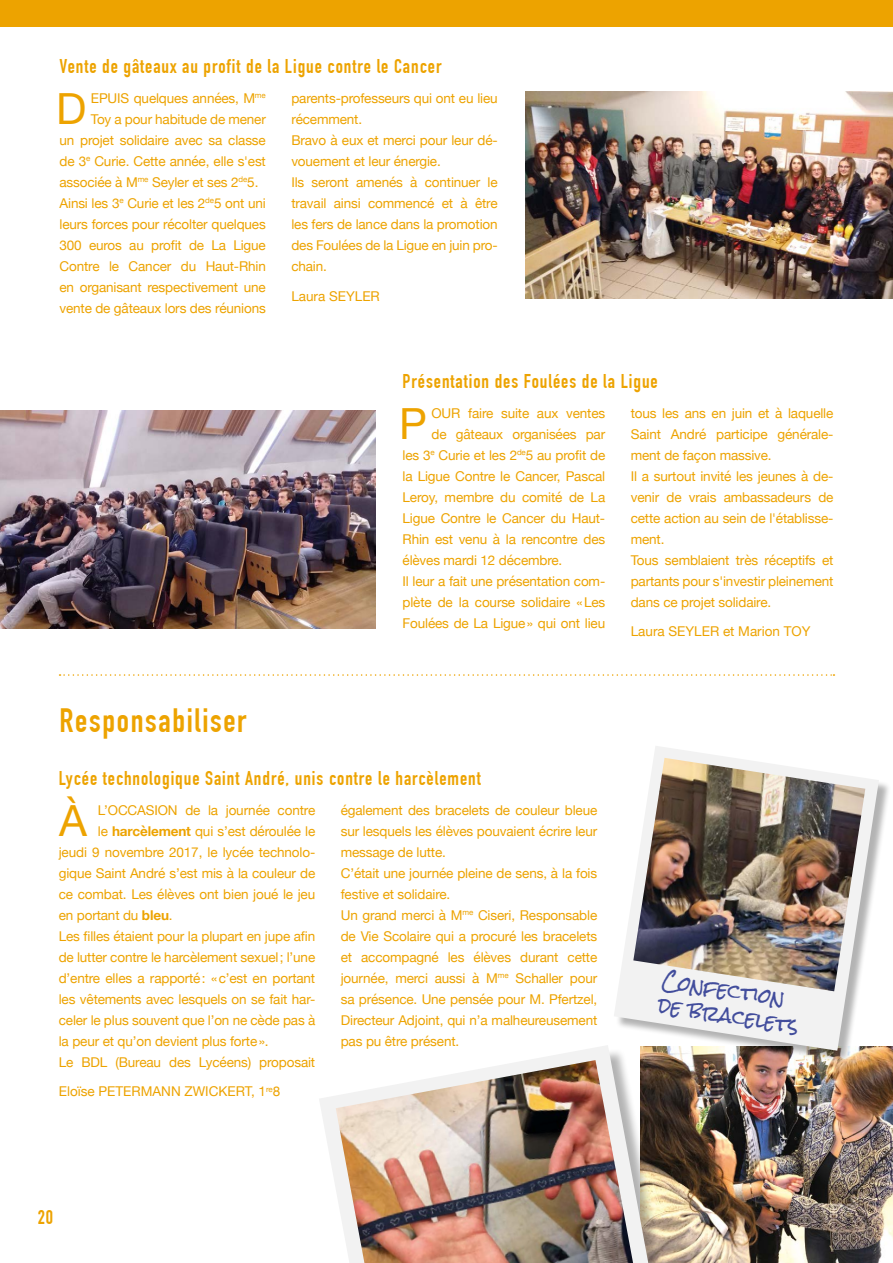
<style>
.page{position:relative;width:893px;height:1263px;background:#fff}
.page>*{position:absolute;margin:0;border:0;box-sizing:border-box;transform-origin:0 0}
.t1{font:42.9px "Helvetica Neue";color:#eda300}
.t2{font:700 33px "DIN Condensed";letter-spacing:.05em;color:#eda300}
.t3{font:20.85px/24.9px "Rock Salt";color:#424d9c;scale:.87 1}
.t4{font:700 19.5px "DIN Condensed";letter-spacing:.05em;color:#eda300}
.t5{font:13.5px/21px "Helvetica Neue";letter-spacing:-.01em;color:#eda300}
.s1{font-weight:700}
</style>
<div class="page">
<div style="left:0;top:0;width:893px;height:27px;background:#eda300"></div>
<svg style="left:60px;top:674px;width:774px;height:2px"></svg>
<img style="left:525px;top:91px;width:368px;height:207px">
<img style="left:0;top:410px;width:375px;height:218px">
<img style="left:689px;top:1046px;width:204px;height:217px">
<div style="left:321px;top:1047px;width:368px;height:216px;background:#000;opacity:.3"></div>
<svg style="left:319px;top:1045px;width:329px;height:218px"></svg>
<div style="left:616px;top:748px;width:275px;height:315px;background:#000;opacity:.3"></div>
<svg style="left:614px;top:746px;width:265px;height:305px;fill:#f2f2f2"></svg>
<img style="left:336px;top:1060px;width:297px;height:203px">
<img style="left:633px;top:758px;width:232px;height:233px">
<h3 class="t4" style="left:60px;top:55px;width:383px">Vente de gâteaux au profit de la Ligue contre le Cancer</h3>
<h1 class="t1" style="left:56px;top:78px;width:32px">D</h1>
<p class="t5" style="left:91px;top:88px;width:176px">EPUIS quelques années, M<sup>me</sup></p>
<p class="t5" style="left:291px;top:88px;width:208px">parents-professeurs qui ont eu lieu récemment.<br>Bravo à eux et merci pour leur dé&shy;vouement et leur énergie.<br>Ils seront amenés à continuer le travail ainsi commencé et à être les fers de lance dans la promotion des Foulées de la Ligue en juin pro&shy;chain.</p>
<p class="t5" style="left:291px;top:286px;width:90px">Laura SEYLER</p>
<p class="t5" style="left:91px;top:109px;width:176px">Toy a pour habitude de mener</p>
<p class="t5" style="left:60px;top:130px;width:208px">un projet solidaire avec sa classe</p>
<p class="t5" style="left:60px;top:151px;width:208px">de 3<sup>e</sup> Curie. Cette année, elle s'est</p>
<p class="t5" style="left:60px;top:172px;width:200px">associée à M<sup>me</sup> Seyler et ses 2<sup>de</sup>5.</p>
<p class="t5" style="left:60px;top:193px;width:208px">Ainsi les 3<sup>e</sup> Curie et les 2<sup>de</sup>5 ont uni</p>
<p class="t5" style="left:60px;top:214px;width:208px">leurs forces pour récolter quelques</p>
<p class="t5" style="left:60px;top:235px;width:208px">300 euros au profit de La Ligue</p>
<p class="t5" style="left:60px;top:256px;width:208px">Contre le Cancer du Haut-Rhin</p>
<p class="t5" style="left:60px;top:277px;width:208px">en organisant respectivement une</p>
<p class="t5" style="left:60px;top:298px;width:208px">vente de gâteaux lors des réunions</p>
<h2 class="t2" style="left:60px;top:701px;width:188px">Responsabiliser</h2>
<h3 class="t4" style="left:403px;top:370px;width:257px">Présentation des Foulées de la Ligue</h3>
<h1 class="t1" style="left:399px;top:392px;width:29px">P</h1>
<p class="t5" style="left:431px;top:403px;width:175px">OUR faire suite aux ventes</p>
<p class="t5" style="left:631px;top:403px;width:204px">tous les ans en juin et à laquelle<br>Saint André participe générale&shy;ment de façon massive.<br>Il a surtout invité les jeunes à de&shy;venir de vrais ambassadeurs de cette action au sein de l'établisse&shy;ment.<br>Tous semblaient très réceptifs et partants pour s'investir pleinement dans ce projet solidaire.</p>
<p class="t5" style="left:631px;top:622px;width:181px">Laura SEYLER et Marion TOY</p>
<p class="t5" style="left:431px;top:424px;width:175px">de gâteaux organisées par</p>
<p class="t5" style="left:403px;top:445px;width:204px">les 3<sup>e</sup> Curie et les 2<sup>de</sup>5 au profit de</p>
<p class="t5" style="left:403px;top:466px;width:204px">la Ligue Contre le Cancer, Pascal</p>
<p class="t5" style="left:403px;top:487px;width:204px">Leroy, membre du comité de La</p>
<p class="t5" style="left:403px;top:508px;width:204px">Ligue Contre le Cancer du Haut-</p>
<p class="t5" style="left:403px;top:529px;width:204px">Rhin est venu à la rencontre des</p>
<p class="t5" style="left:403px;top:550px;width:161px">élèves mardi 12 décembre.</p>
<p class="t5" style="left:403px;top:571px;width:204px">Il leur a fait une présentation com-</p>
<p class="t5" style="left:403px;top:592px;width:204px">plète de la course solidaire «Les</p>
<p class="t5" style="left:403px;top:613px;width:204px">Foulées de La Ligue» qui ont lieu</p>
<h3 class="t4" style="left:59px;top:767px;width:423px">Lycée technologique Saint André, unis contre le harcèlement</h3>
<h1 class="t1" style="left:59px;top:790px;width:29px">À</h1>
<p class="t5" style="left:98px;top:800px;width:219px">L’OCCASION de la journée contre</p>
<p class="t5" style="left:341px;top:800px;width:258px">également des bracelets de couleur bleue sur lesquels les élèves pouvaient écrire leur message de lutte.<br>C’était une journée pleine de sens, à la fois festive et solidaire.<br>Un grand merci à M<sup>me</sup> Ciseri, Responsable de Vie Scolaire qui a procuré les bracelets et accompagné les élèves durant cette journée, merci aussi à M<sup>me</sup> Schaller pour sa présence. Une pensée pour M. Pfertzel, Directeur Adjoint, qui n’a malheureusement pas pu être présent.</p>
<p class="t5" style="left:98px;top:821px;width:219px">le <span class="s1">harcèlement</span> qui s’est déroulée le</p>
<p class="t5" style="left:59px;top:842px;width:258px">jeudi 9 novembre 2017, le lycée technolo-</p>
<p class="t5" style="left:59px;top:863px;width:258px">gique Saint André s’est mis à la couleur de</p>
<p class="t5" style="left:59px;top:884px;width:258px">ce combat. Les élèves ont bien joué le jeu</p>
<p class="t5" style="left:59px;top:905px;width:115px">en portant du <span class="s1">bleu</span>.</p>
<p class="t5" style="left:59px;top:926px;width:258px">Les filles étaient pour la plupart en jupe afin</p>
<p class="t5" style="left:59px;top:947px;width:258px">de lutter contre le harcèlement sexuel; l’une</p>
<p class="t5" style="left:59px;top:968px;width:258px">d’entre elles a rapporté: «c’est en portant</p>
<p class="t5" style="left:59px;top:989px;width:258px">les vêtements avec lesquels on se fait har-</p>
<p class="t5" style="left:59px;top:1010px;width:258px">celer le plus souvent que l’on ne cède pas à</p>
<p class="t5" style="left:59px;top:1031px;width:211px">la peur et qu’on devient plus forte».</p>
<p class="t5" style="left:59px;top:1052px;width:258px">Le BDL (Bureau des Lycéens) proposait</p>
<p class="t5" style="left:59px;top:1082px;width:223px">Eloïse PETERMANN ZWICKERT, 1<sup>re</sup>8</p>
<h3 class="t4" style="left:38px;top:1205px;width:17px">20</h3>
<h3 class="t3" style="left:664px;top:969px;width:164px;rotate:9deg">Confection de bracelets</h3>
</div>
